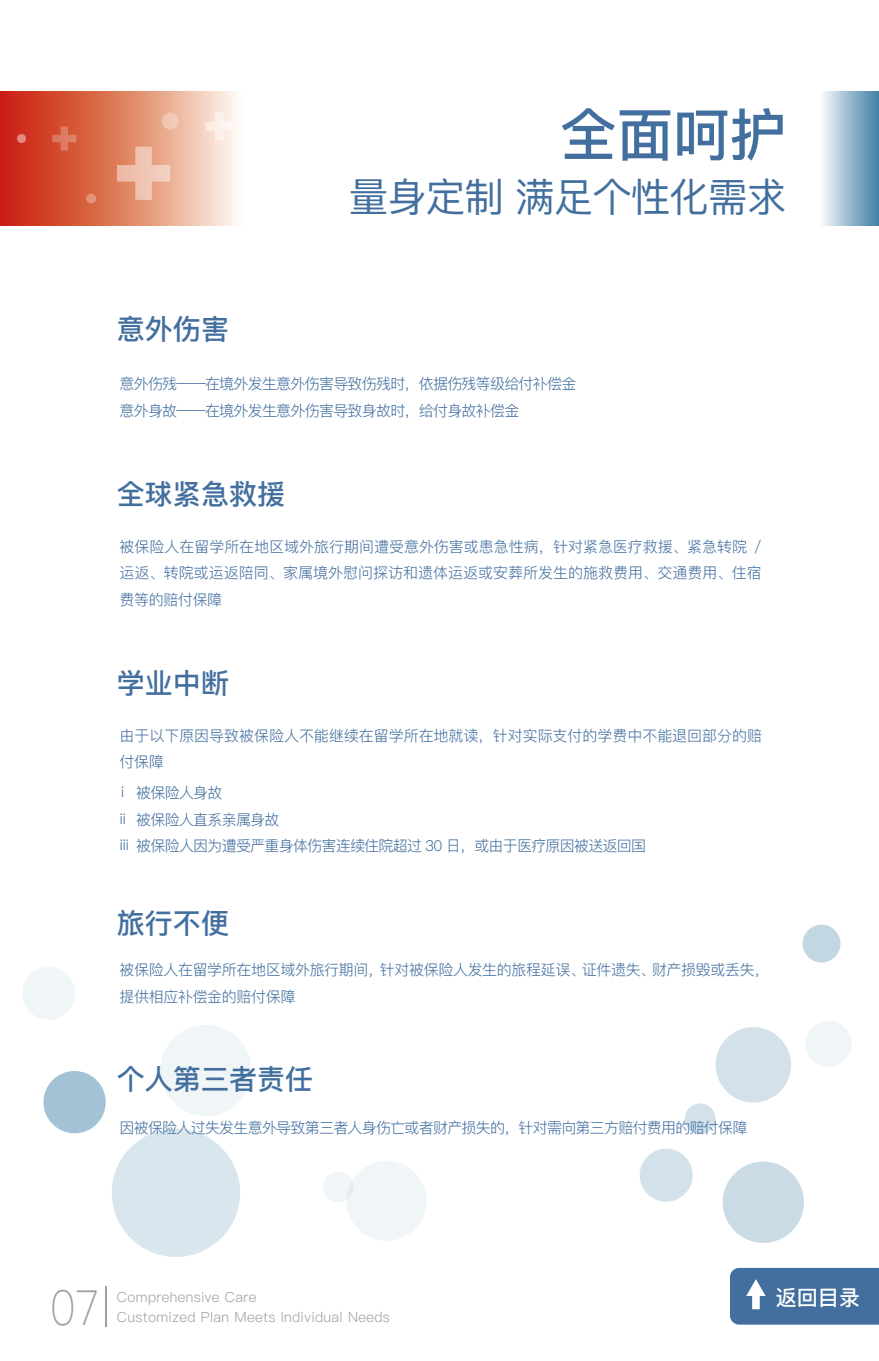
<style>
.page{position:relative;width:879px;height:1361px;background:#fff}
.page>*{position:absolute;margin:0;border:0;box-sizing:border-box;transform-origin:0 0}
.t1{font:56.6px "Ping Fang SC Bold";color:#436f9f}
.t2{font:48.4px "Ping Fang SC Light";color:#9fa0a0;scale:.9 1}
.t3{font:39.6px "Ping Fang SC Medium";letter-spacing:-.025em;color:#436f9f}
.t4{font:28px "Ping Fang SC Bold";color:#436f9f}
.t5{font:21.2px "Ping Fang SC Bold";color:#fff}
.t6{font:15px/26.4px "Ping Fang SC Regular";letter-spacing:-.05em;color:#436f9f}
.t7{font:15px/26.4px "Ping Fang SC Regular";letter-spacing:-.025em;color:#436f9f}
.t8{font:15px/26.4px "Ping Fang SC Regular";letter-spacing:-.005em;color:#436f9f}
.t9{font:14px "Ping Fang SC Regular";letter-spacing:.025em;color:#9fa0a0}
</style>
<div class="page">
<div style="left:730px;top:1268px;width:149px;height:56px;background:#436f9f"></div>
<div style="left:160px;top:1025px;width:92px;height:91px;background:#f0f5f8;border-radius:50%"></div>
<div style="left:22px;top:967px;width:53px;height:53px;background:#f0f5f8;border-radius:50%"></div>
<div style="left:639px;top:1148px;width:53px;height:53px;background:#d2e1ea;border-radius:50%"></div>
<div style="left:112px;top:1128px;width:128px;height:129px;background:#dae6ee;border-radius:50%"></div>
<div style="left:722px;top:1161px;width:82px;height:82px;background:#cadbe6;border-radius:50%"></div>
<div style="left:346px;top:1160px;width:80px;height:80px;background:#f0f5f8;border-radius:50%"></div>
<div style="left:805px;top:1020px;width:46px;height:47px;background:#f0f5f8;border-radius:50%"></div>
<svg style="left:323px;top:1171px;width:31px;height:31px"></svg>
<div style="left:685px;top:1103px;width:30px;height:31px;background:#d2e1ea;border-radius:50%"></div>
<div style="left:715px;top:1027px;width:76px;height:75px;background:#d2e1ea;border-radius:50%"></div>
<div style="left:43px;top:1071px;width:63px;height:62px;background:#a4c2d5;border-radius:50%"></div>
<div style="left:802px;top:924px;width:38px;height:38px;background:#c3d7e3;border-radius:50%"></div>
<hr style="left:105px;top:1286px;width:2px;height:40px;background:#9fa0a0">
<svg style="left:0;top:91px;width:236px;height:134px"></svg>
<svg style="left:17px;top:134px;width:9px;height:9px"></svg>
<div style="left:86px;top:194px;width:10px;height:9px;background:#e3927a;border-radius:50%"></div>
<div style="left:162px;top:112px;width:17px;height:18px;background:#f0c7b3;border-radius:50%"></div>
<svg style="left:117px;top:147px;width:53px;height:53px"></svg>
<svg style="left:205px;top:112px;width:28px;height:28px"></svg>
<svg style="left:52px;top:126px;width:24px;height:25px"></svg>
<div style="left:804px;top:91px;width:75px;height:134px;background:linear-gradient(to right,#fff,#4482a8)"></div>
<h3 class="t4" style="left:117px;top:313px;width:114px">意外伤害</h3>
<h1 class="t1" style="left:560px;top:101px;width:228px">全面呵护</h1>
<h3 class="t3" style="left:349px;top:173px;width:439px">量身定制 满足个性化需求</h3>
<p class="t6" style="left:119px;top:371px;width:458px">意外伤残——在境外发生意外伤害导致伤残时，依据伤残等级给付补偿金意外身故——在境外发生意外伤害导致身故时，给付身故补偿金</p>
<h3 class="t4" style="left:117px;top:477px;width:170px">全球紧急救援</h3>
<p class="t6" style="left:119px;top:533px;width:644px;text-align:justify">被保险人在留学所在地区域外旅行期间遭受意外伤害或患急性病，针对紧急医疗救援、紧急转院 /运返、转院或运返陪同、家属境外慰问探访和遗体运返或安葬所发生的施救费用、交通费用、住宿费等的赔付保障</p>
<h3 class="t4" style="left:117px;top:666px;width:114px">学业中断</h3>
<p class="t8" style="left:119px;top:722px;width:644px">由于以下原因导致被保险人不能继续在留学所在地就读，针对实际支付的学费中不能退回部分的赔付保障</p>
<p class="t6" style="left:115px;top:780px;width:109px">ⅰ 被保险人身故ii<br>iii</p>
<p class="t6" style="left:136px;top:806px;width:511px">被保险人直系亲属身故<br>被保险人因为遭受严重身体伤害连续住院超过 30 日，或由于医疗原因被送返回国</p>
<h3 class="t4" style="left:117px;top:906px;width:114px">旅行不便</h3>
<p class="t7" style="left:119px;top:957px;width:651px">被保险人在留学所在地区域外旅行期间，针对被保险人发生的旅程延误、证件遗失、财产损毁或丢失，提供相应补偿金的赔付保障</p>
<h3 class="t4" style="left:117px;top:1062px;width:198px">个人第三者责任</h3>
<p class="t6" style="left:119px;top:1115px;width:629px">因被保险人过失发生意外导致第三者人身伤亡或者财产损失的，针对需向第三方赔付费用的赔付保障</p>
<h2 class="t2" style="left:50px;top:1279px;width:57px">07</h2>
<p class="t9" style="left:117px;top:1289px;width:141px">Comprehensive Care</p>
<h3 class="t5" style="left:775px;top:1284px;width:86px">返回目录</h3>
<p class="t9" style="left:117px;top:1308px;width:274px">Customized Plan Meets Individual Needs</p>
</div>
